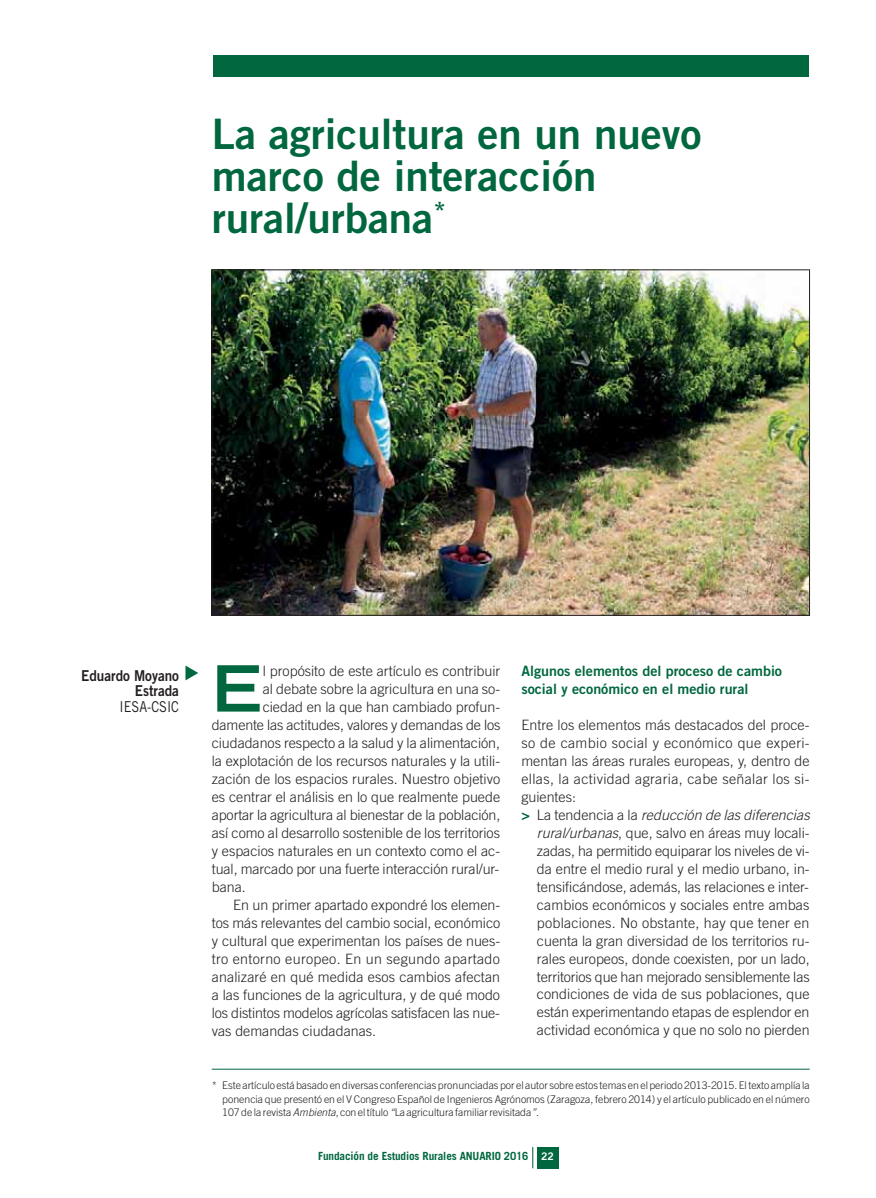
<style>
.page{position:relative;width:876px;height:1198px;background:#fff}
.page>*{position:absolute;margin:0;border:0;box-sizing:border-box;transform-origin:0 0}
.t1{font:700 expanded 63.75px "Trade Gothic LH";color:#00673e}
.t2{font:42px/42px "Trade Gothic Bold Two";color:#00673e}
.t3{font:15px/15.8px "Trade Gothic Bold Two";color:#231f20;text-align:right;scale:.9 1}
.t4{font:15px "Trade Gothic";color:#231f20;scale:.85 1}
.t5{font:300 14.25px "Trade Gothic";color:#231f20}
.t6{font:300 14.25px "Trade Gothic";letter-spacing:.025em;color:#231f20}
.t7{font:14.25px/18px "Trade Gothic Bold Two";color:#00673e}
.t8{font:italic 300 14.25px "Trade Gothic";letter-spacing:.005em;color:#231f20}
.t9{font:700 11.25px "Trade Gothic";letter-spacing:-.01em;color:#00673e}
.t10{font:300 10.5px/13.5px "Trade Gothic";color:#231f20;text-align:justify}
.s1{font-family:"Trade Gothic Bold Two";font-weight:400;font-style:normal;color:#00673e}
.s2{font-style:normal}
.s3{font-style:italic}
.s4{font-family:"Trade Gothic Bold Two";font-weight:400;font-size:10.5px;color:#fff}
</style>
<div class="page">
<div style="left:537px;top:1147px;width:21px;height:21px;background:#00673e"></div>
<svg style="left:532px;top:1147px;width:1px;height:21px"></svg>
<div style="left:213px;top:55px;width:595px;height:22px;background:#00673e"></div>
<hr style="left:212px;top:1069px;width:597px;height:1px;background:#00673e">
<img style="left:214px;top:272px;width:593px;height:342px">
<h2 class="t2" style="left:212px;top:117px;width:491px">La agricultura en un nuevo marco de interacción rural/urbana<sup>*</sup></h2>
<p class="t3" style="left:81px;top:669px;width:110px">Eduardo Moyano<br>Estrada</p>
<p class="t4" style="left:120px;top:701px;width:71px">IESA-CSIC</p>
<h1 class="t1" style="left:212px;top:665px;width:51px">E</h1>
<p class="t5" style="left:263px;top:665px;width:239px">l propósito de este artículo es contribuir</p>
<p class="t5" style="left:262px;top:683px;width:239px">al debate sobre la agricultura en una so-</p>
<p class="t5" style="left:262px;top:701px;width:239px">ciedad en la que han cambiado profun-</p>
<p class="t5" style="left:212px;top:719px;width:290px">damente las actitudes, valores y demandas de los</p>
<p class="t5" style="left:212px;top:737px;width:290px">ciudadanos respecto a la salud y la alimentación,</p>
<p class="t5" style="left:212px;top:755px;width:290px">la explotación de los recursos naturales y la utili-</p>
<p class="t5" style="left:212px;top:773px;width:290px">zación de los espacios rurales. Nuestro objetivo</p>
<p class="t5" style="left:212px;top:791px;width:290px">es centrar el análisis en lo que realmente puede</p>
<p class="t5" style="left:212px;top:809px;width:290px">aportar la agricultura al bienestar de la población,</p>
<p class="t5" style="left:212px;top:827px;width:290px">así como al desarrollo sostenible de los territorios</p>
<p class="t5" style="left:212px;top:845px;width:290px">y espacios naturales en un contexto como el ac-</p>
<p class="t5" style="left:212px;top:863px;width:289px">tual, marcado por una fuerte interacción rural/ur-</p>
<p class="t5" style="left:212px;top:881px;width:36px">bana.</p>
<p class="t5" style="left:233px;top:899px;width:268px">En un primer apartado expondré los elemen-</p>
<p class="t5" style="left:212px;top:917px;width:290px">tos más relevantes del cambio social, económico</p>
<p class="t5" style="left:212px;top:935px;width:290px">y cultural que experimentan los países de nues-</p>
<p class="t6" style="left:212px;top:953px;width:289px">tro entorno europeo. En un segundo apartado</p>
<p class="t5" style="left:212px;top:971px;width:290px">analizaré en qué medida esos cambios afectan</p>
<p class="t5" style="left:212px;top:989px;width:290px">a las funciones de la agricultura, y de qué modo</p>
<p class="t5" style="left:212px;top:1007px;width:289px">los distintos modelos agrícolas satisfacen las nue-</p>
<p class="t5" style="left:212px;top:1025px;width:166px">vas demandas ciudadanas.</p>
<p class="t7" style="left:521px;top:663px;width:262px">Algunos elementos del proceso de cambio social y económico en el medio rural</p>
<p class="t5" style="left:521px;top:719px;width:289px">Entre los elementos más destacados del proce-</p>
<p class="t6" style="left:521px;top:737px;width:290px">so de cambio social y económico que experi-</p>
<p class="t5" style="left:521px;top:755px;width:289px">mentan las áreas rurales europeas, y, dentro de</p>
<p class="t6" style="left:521px;top:773px;width:289px">ellas, la actividad agraria, cabe señalar los si-</p>
<p class="t5" style="left:521px;top:791px;width:56px">guientes:</p>
<p class="t8" style="left:521px;top:809px;width:290px"><span class="s1">&gt;</span> <span class="s2">La tendencia a la</span> reducción de las diferencias</p>
<p class="t5" style="left:537px;top:827px;width:274px"><span class="s3">rural/urbanas</span>, que, salvo en áreas muy locali-</p>
<p class="t5" style="left:537px;top:845px;width:274px">zadas, ha permitido equiparar los niveles de vi-</p>
<p class="t5" style="left:537px;top:863px;width:274px">da entre el medio rural y el medio urbano, in-</p>
<p class="t5" style="left:537px;top:881px;width:273px">tensificándose, además, las relaciones e inter-</p>
<p class="t5" style="left:537px;top:899px;width:274px">cambios económicos y sociales entre ambas</p>
<p class="t5" style="left:537px;top:917px;width:274px">poblaciones. No obstante, hay que tener en</p>
<p class="t5" style="left:537px;top:935px;width:274px">cuenta la gran diversidad de los territorios ru-</p>
<p class="t5" style="left:537px;top:953px;width:274px">rales europeos, donde coexisten, por un lado,</p>
<p class="t5" style="left:537px;top:971px;width:274px">territorios que han mejorado sensiblemente las</p>
<p class="t5" style="left:537px;top:989px;width:274px">condiciones de vida de sus poblaciones, que</p>
<p class="t5" style="left:537px;top:1007px;width:274px">están experimentando etapas de esplendor en</p>
<p class="t5" style="left:537px;top:1025px;width:274px">actividad económica y que no solo no pierden</p>
<p class="t10" style="left:222px;top:1080px;width:588px;text-indent:-10px">* Este artículo está basado en diversas conferencias pronunciadas por el autor sobre estos temas en el periodo 2013-2015. El texto amplía la ponencia que presentó en el V Congreso Español de Ingenieros Agrónomos (Zaragoza, febrero 2014) y el artículo publicado en el número 107 de la revista <span class="s3">Ambienta</span>, con el título <span class="s3">“</span>La agricultura familiar revisitada<span class="s3">”</span>.</p>
<p class="t9" style="left:318px;top:1152px;width:237px">Fundación de Estudios Rurales ANUARIO 2016 <span class="s4">22</span></p>
</div>
